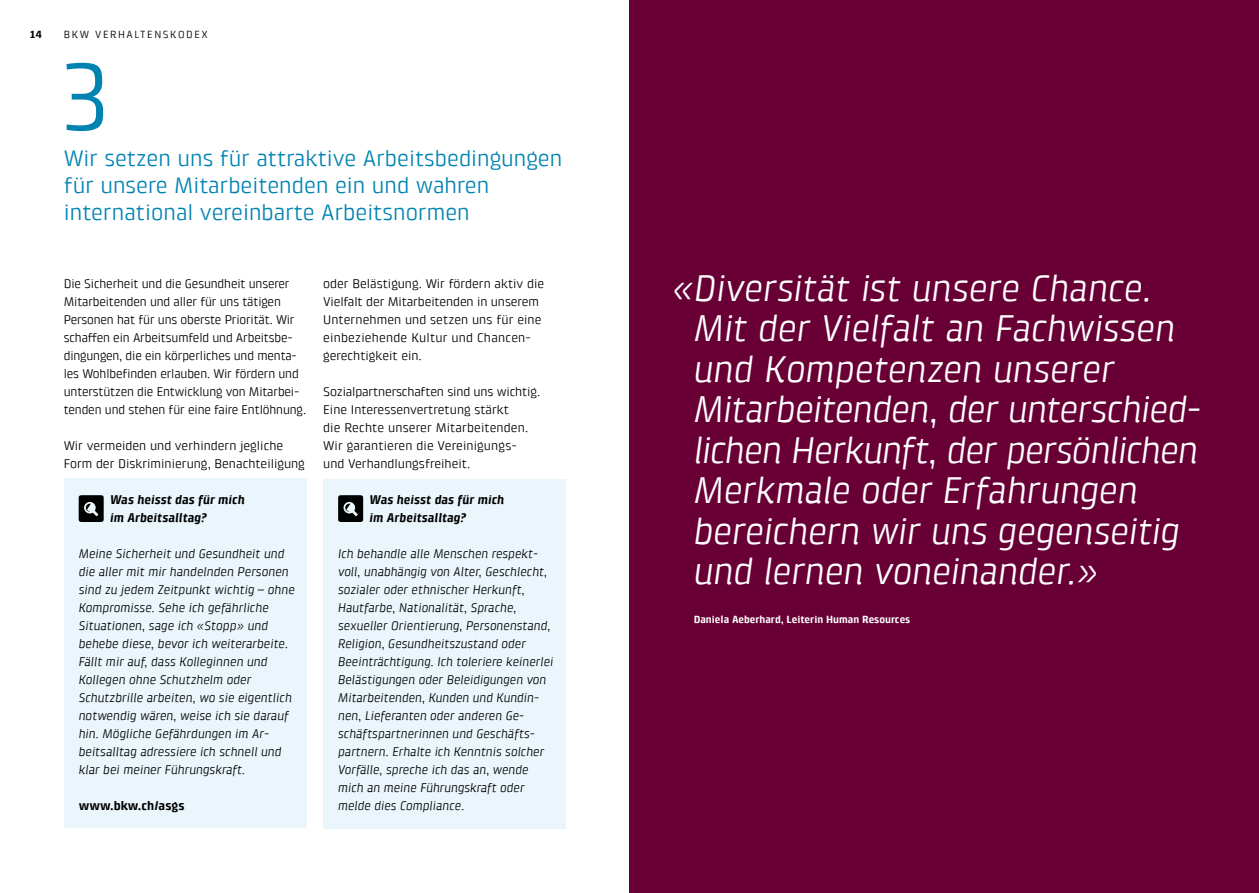
<style>
.page{position:relative;width:1259px;height:893px;background:#fff}
.page>*{position:absolute;margin:0;border:0;box-sizing:border-box;transform-origin:0 0}
.t1{font:97.5px "Klint Pro";color:#0083b1}
.t2{font:italic 37.5px/40.5px "Klint Pro";letter-spacing:-.015em;color:#fff}
.t3{font:22.5px/27px "Klint Pro";color:#0083b1}
.t4{font:italic 12.75px/18px "Klint Pro";color:#000}
.t5{font:12.75px/18px "Klint Pro";letter-spacing:-.01em;color:#000}
.t6{font:italic 700 12.75px/18px "Klint Pro";color:#000}
.t7{font:700 12.75px "Klint Pro";color:#000}
.t8{font:700 10.5px "Klint Pro";color:#fff}
.t9{font:10.5px "Klint Pro";letter-spacing:.15em;color:#000}
.t10{font:700 10.5px "Klint Pro";color:#000}
</style>
<div class="page">
<div style="left:629px;top:0;width:630px;height:893px;background:#690035"></div>
<div style="left:64px;top:478px;width:242px;height:350px;background:#eaf6fc"></div>
<svg style="left:79px;top:495px;width:25px;height:27px"></svg>
<div style="left:323px;top:479px;width:243px;height:349px;background:#eaf6fc"></div>
<svg style="left:338px;top:495px;width:25px;height:27px"></svg>
<p class="t10" style="left:30px;top:29px;width:13px">14</p>
<p class="t9" style="left:64px;top:29px;width:146px">BKW VERHALTENSKODEX</p>
<h1 class="t1" style="left:58px;top:42px;width:54px">3</h1>
<h3 class="t3" style="left:64px;top:144px;width:500px">Wir setzen uns für attraktive Arbeitsbedingungen für unsere Mitarbeitenden ein und wahren international vereinbarte Arbeitsnormen</h3>
<p class="t5" style="left:64px;top:275px;width:244px">Die Sicherheit und die Gesundheit unserer Mitarbeitenden und aller für uns tätigen Personen hat für uns oberste Priorität. Wir schaffen ein Arbeitsumfeld und Arbeitsbe&shy;dingungen, die ein körperliches und menta&shy;les Wohlbefinden erlauben. Wir fördern und unterstützen die Entwicklung von Mitarbei&shy;tenden und stehen für eine faire Entlöhnung.</p>
<p class="t5" style="left:64px;top:437px;width:243px">Wir vermeiden und verhindern jegliche<br>Form der Diskriminierung, Benachteiligung</p>
<p class="t6" style="left:110px;top:491px;width:136px">Was heisst das für mich im Arbeitsalltag?</p>
<p class="t4" style="left:79px;top:545px;width:218px">Meine Sicherheit und Gesundheit und die aller mit mir handelnden Personen sind zu jedem Zeitpunkt wichtig – ohne Kompromisse. Sehe ich gefährliche Situationen, sage ich «Stopp» und behebe diese, bevor ich weiterarbeite.<br>Fällt mir auf, dass Kolleginnen und Kollegen ohne Schutzhelm oder Schutzbrille arbeiten, wo sie eigentlich notwendig wären, weise ich sie darauf hin. Mögliche Gefährdungen im Ar&shy;beitsalltag adressiere ich schnell und klar bei meiner Führungskraft.</p>
<p class="t7" style="left:79px;top:798px;width:107px">www.bkw.ch/asgs</p>
<p class="t5" style="left:323px;top:275px;width:222px">oder Belästigung. Wir fördern aktiv die Vielfalt der Mitarbeitenden in unserem Unternehmen und setzen uns für eine einbeziehende Kultur und Chancen&shy;gerechtigkeit ein.</p>
<p class="t5" style="left:323px;top:383px;width:218px">Sozialpartnerschaften sind uns wichtig.<br>Eine Interessenvertretung stärkt<br>die Rechte unserer Mitarbeitenden.<br>Wir garantieren die Vereinigungs&shy;und Verhandlungsfreiheit.</p>
<p class="t6" style="left:369px;top:491px;width:136px">Was heisst das für mich im Arbeitsalltag?</p>
<p class="t4" style="left:338px;top:545px;width:217px">Ich behandle alle Menschen respekt&shy;voll, unabhängig von Alter, Geschlecht, sozialer oder ethnischer Herkunft, Hautfarbe, Nationalität, Sprache, sexueller Orientierung, Personenstand, Religion, Gesundheitszustand oder Beeinträchtigung. Ich toleriere keinerlei Belästigungen oder Beleidigungen von Mitarbeitenden, Kunden und Kundin&shy;nen, Lieferanten oder anderen Ge&shy;schäftspartnerinnen und Geschäfts&shy;partnern. Erhalte ich Kenntnis solcher Vorfälle, spreche ich das an, wende mich an meine Führungskraft oder melde dies Compliance.</p>
<p class="t2" style="left:694px;top:268px;width:509px;text-indent:-21px">«Diversität ist unsere Chance.<br>Mit der Vielfalt an Fachwissen und Kompetenzen unserer<br>Mitarbeitenden, der unterschied&shy;lichen Herkunft, der persönlichen<br>Merkmale oder Erfahrungen bereichern wir uns gegenseitig und lernen voneinander.»</p>
<p class="t8" style="left:693px;top:614px;width:218px">Daniela Aeberhard, Leiterin Human Resources</p>
</div>
